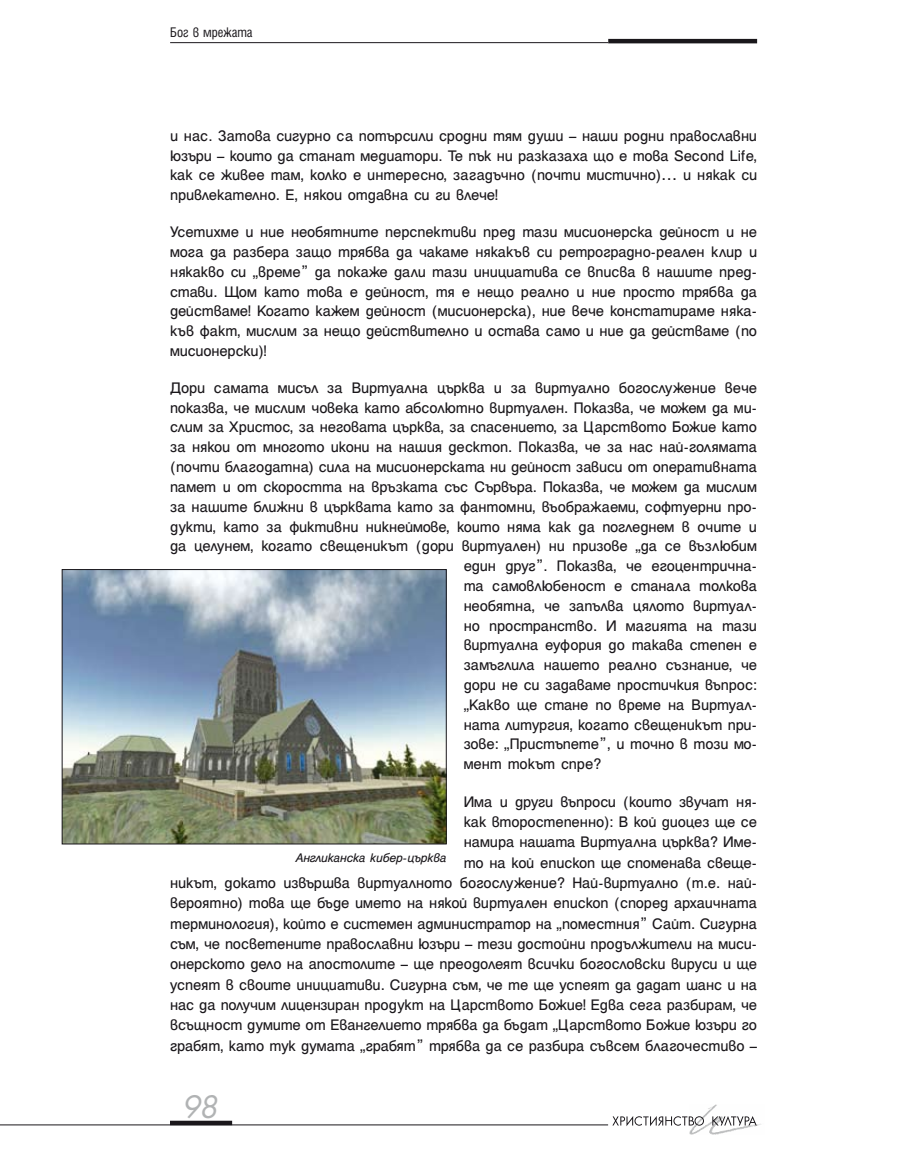
<style>
.page{position:relative;width:906px;height:1170px;background:#fff}
.page>*{position:absolute;margin:0;border:0;box-sizing:border-box;transform-origin:0 0}
.t1{font:italic 30px "SP Futur";color:#b1b3b4}
.t2{font:16.5px/20.4px "Helen BG Normal";letter-spacing:-.01em;color:#1a171b;text-align:justify}
.t3{font:condensed 15px "Helen HS Bg";color:#1a171b}
.t4{font:italic 13.5px "Helen HS Bg";letter-spacing:-.015em;color:#1a171b}
</style>
<div class="page">
<img style="left:689px;top:1104px;width:72px;height:30px">
<svg style="left:612px;top:1115px;width:92px;height:11px"></svg>
<svg style="left:712px;top:1115px;width:44px;height:10px"></svg>
<hr style="left:0;top:1124px;width:608px;height:1px;background:#1a171b">
<div style="left:170px;top:1120px;width:62px;height:5px;background:#1a171b"></div>
<hr style="left:170px;top:42px;width:438px;height:1px;background:#1a171b">
<hr style="left:608px;top:39px;width:149px;height:4px;background:#1a171b">
<img style="left:64px;top:571px;width:380px;height:271px">
<div style="left:62px;top:569px;width:384px;height:275px;border:1px solid #1a171b"></div>
<p class="t3" style="left:170px;top:25px;width:84px">Бог в мрежата</p>
<p class="t2" style="left:170px;top:126px;width:588px;line-height:19.8px">и нас. Затова сигурно са потърсили сродни тям души – наши родни православни юзъри – които да станат медиатори. Те пък ни разказаха що е това Second Lifе, как се живее там, колко е интересно, загадъчно (почти мистично)… и някак си привлекателно. Е, някои отдавна си ги влече!</p>
<p class="t2" style="left:170px;top:222px;width:588px;line-height:19.8px">Усетихме и ние необятните перспективи пред тази мисионерска дейност и не мога да разбера защо трябва да чакаме някакъв си ретроградно-реален клир и някакво си „време” да покаже дали тази инициатива се вписва в нашите пред&shy;стави. Щом като това е дейност, тя е нещо реално и ние просто трябва да действаме! Когато кажем дейност (мисионерска), ние вече констатираме няка&shy;къв факт, мислим за нещо действително и остава само и ние да действаме (по мисионерски)!</p>
<p class="t2" style="left:170px;top:377px;width:588px">Дори самата мисъл за Виртуална църква и за виртуално богослужение вече</p>
<p class="t2" style="left:170px;top:397px;width:588px">показва, че мислим човека като абсолютно виртуален. Показва, че можем да ми-</p>
<p class="t2" style="left:170px;top:417px;width:588px">слим за Христос, за неговата църква, за спасението, за Царството Божие като</p>
<p class="t2" style="left:170px;top:437px;width:588px">за някои от многото икони на нашия десктоп. Показва, че за нас най-голямата</p>
<p class="t2" style="left:170px;top:457px;width:588px">(почти благодатна) сила на мисионерската ни дейност зависи от оперативната</p>
<p class="t2" style="left:170px;top:476px;width:588px">памет и от скоростта на връзката със Сървъра. Показва, че можем да мислим</p>
<p class="t2" style="left:170px;top:496px;width:588px">за нашите ближни в църквата като за фантомни, въображаеми, софтуерни про-</p>
<p class="t2" style="left:170px;top:516px;width:588px">дукти, като за фиктивни никнеймове, които няма как да погледнем в очите и</p>
<p class="t2" style="left:170px;top:536px;width:588px">да целунем, когато свещеникът (дори виртуален) ни призове „да се възлюбим</p>
<p class="t2" style="left:463px;top:556px;width:295px">един друг”. Показва, че егоцентрична-</p>
<p class="t2" style="left:463px;top:575px;width:295px">та самовлюбеност е станала толкова</p>
<p class="t2" style="left:463px;top:595px;width:295px">необятна, че запълва цялото виртуал-</p>
<p class="t2" style="left:463px;top:615px;width:295px">но пространство. И магията на тази</p>
<p class="t2" style="left:463px;top:635px;width:295px">виртуална еуфория до такава степен е</p>
<p class="t2" style="left:463px;top:655px;width:295px">замъглила нашето реално съзнание, че</p>
<p class="t2" style="left:463px;top:674px;width:295px">дори не си задаваме простичкия въпрос:</p>
<p class="t2" style="left:463px;top:694px;width:295px">„Какво ще стане по време на Виртуал-</p>
<p class="t2" style="left:463px;top:714px;width:295px">ната литургия, когато свещеникът при-</p>
<p class="t2" style="left:463px;top:734px;width:295px">зове: „Пристъпете”, и точно в този мо-</p>
<p class="t2" style="left:463px;top:754px;width:139px">мент токът спре?</p>
<p class="t2" style="left:170px;top:791px;width:588px;text-align:right">Има и други въпроси (които звучат ня-<br>как второстепенно): В кой диоцез ще се<br>намира нашата Виртуална църква? Име-<br>то на кой епископ ще споменава свеще-<br>никът, докато извършва виртуалното богослужение? Най-виртуално (т.е. най&shy;вероятно) това ще бъде името на някой виртуален епископ (според архаичната терминология), който е системен администратор на „поместния” Сайт. Сигурна съм, че посветените православни юзъри – тези достойни продължители на миси&shy;онерското дело на апостолите – ще преодолеят всички богословски вируси и ще успеят в своите инициативи. Сигурна съм, че те ще успеят да дадат шанс и на нас да получим лицензиран продукт на Царството Божие! Едва сега разбирам, че всъщност думите от Евангелието трябва да бъдат „Царството Божие юзъри го грабят, като тук думата „грабят” трябва да се разбира съвсем благочестиво –</p>
<p class="t4" style="left:296px;top:850px;width:152px">Англиканска кибер-църква</p>
<h1 class="t1" style="left:183px;top:1090px;width:37px">98</h1>
</div>
